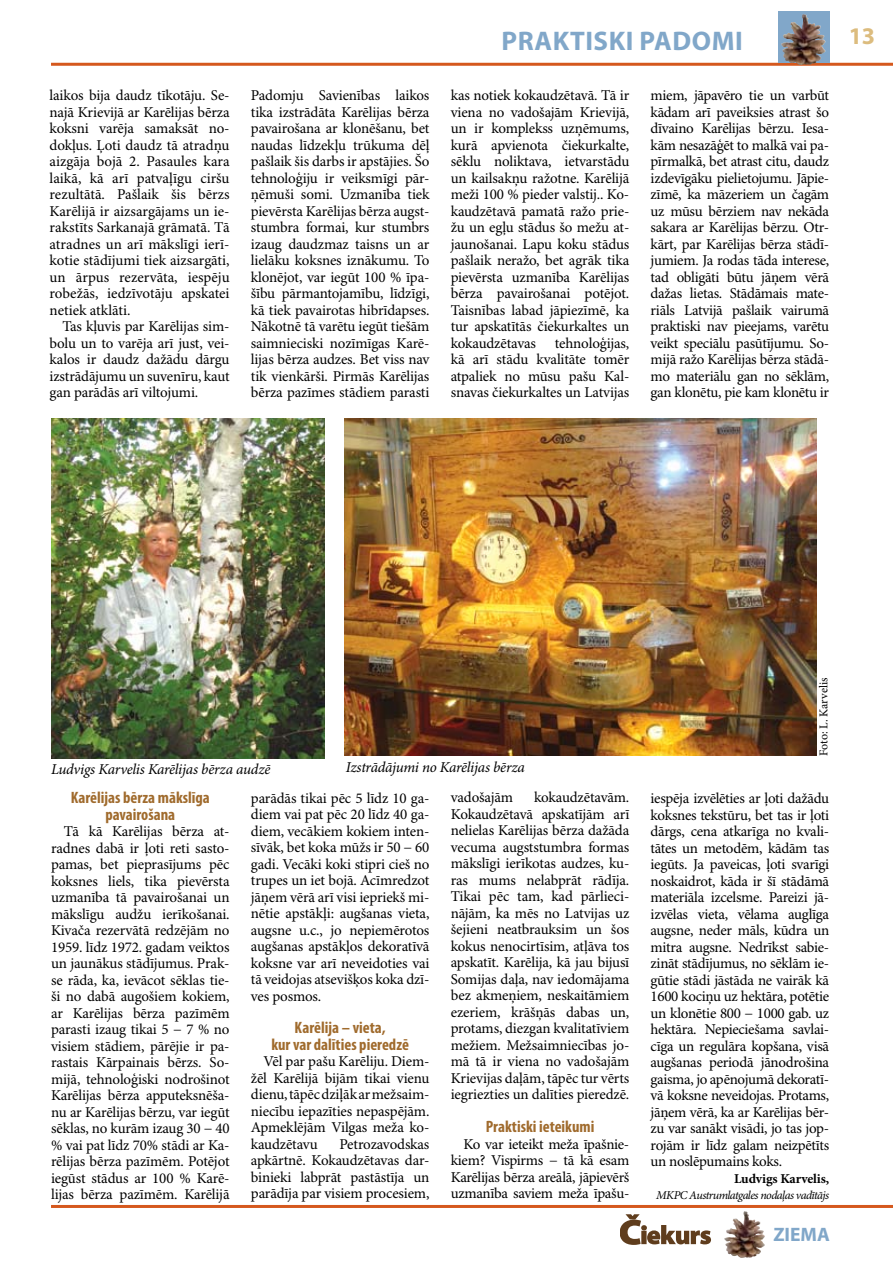
<style>
.page{position:relative;width:893px;height:1263px;background:#fff}
.page>*{position:absolute;margin:0;border:0;box-sizing:border-box;transform-origin:0 0}
.t1{font:700 27px "Myriad Pro";letter-spacing:.02em;color:#81a7c9}
.t2{font:700 24px "Myriad Pro";color:#dcbc7e}
.t3{font:700 19.5px "Myriad Pro";color:#81a7c9}
.t4{font:700 condensed 16.5px/16.5px "Myriad Pro";color:#a06b2d;text-align:center}
.t5{font:15px/16.5px "Minion Pro";letter-spacing:-.015em;color:#000;text-align:justify}
.t6{font:italic 15px "Minion Pro";letter-spacing:-.02em;color:#000}
.t7{font:700 13.5px "Minion Pro";letter-spacing:-.01em;color:#000}
.t8{font:italic 12px "Minion Pro";letter-spacing:-.045em;color:#000}
.t9{font:12px "Minion Pro";letter-spacing:-.005em;color:#000}
</style>
<div class="page">
<hr style="left:51px;top:63px;width:842px;height:3px;background:#d5581d">
<hr style="left:51px;top:1205px;width:842px;height:3px;background:#d5581d">
<svg style="left:778px;top:12px;width:51px;height:51px;background:#797980"></svg>
<img style="left:783px;top:14px;width:20px;height:21px">
<img style="left:726px;top:1212px;width:18px;height:25px">
<svg style="left:620px;top:1214px;width:91px;height:31px"></svg>
<img style="left:51px;top:419px;width:274px;height:339px">
<img style="left:344px;top:419px;width:472px;height:336px">
<p class="t5" style="left:50px;top:88px;width:182px">laikos bija daudz tīkotāju. Se&shy;najā Krievijā ar Karēlijas bērza koksni varēja samaksāt no&shy;dokļus. Ļoti daudz tā atradņu aizgāja bojā 2. Pasaules kara laikā, kā arī patvaļīgu ciršu rezultātā. Pašlaik šis bērzs Karēlijā ir aizsargājams un ie&shy;rakstīts Sarkanajā grāmatā. Tā atradnes un arī mākslīgi ierī&shy;kotie stādījumi tiek aizsargāti, un ārpus rezervāta, iespēju robežās, iedzīvotāju apskatei netiek atklāti.</p>
<p class="t5" style="left:50px;top:319px;width:182px;text-indent:13px">Tas kļuvis par Karēlijas sim&shy;bolu un to varēja arī just, vei&shy;kalos ir daudz dažādu dārgu izstrādājumu un suvenīru, kaut gan parādās arī viltojumi.</p>
<h1 class="t1" style="left:501px;top:24px;width:239px">PRAKTISKI PADOMI</h1>
<p class="t5" style="left:251px;top:88px;width:180px">Padomju Savienības laikos tika izstrādāta Karēlijas bērza pavairošana ar klonēšanu, bet naudas līdzekļu trūkuma dēļ pašlaik šis darbs ir apstājies. Šo tehnoloģiju ir veiksmīgi pār&shy;ņēmuši somi. Uzmanība tiek pievērsta Karēlijas bērza augst&shy;stumbra formai, kur stumbrs izaug daudzmaz taisns un ar lielāku koksnes iznākumu. To klonējot, var iegūt 100 % īpa&shy;šību pārmantojamību, līdzīgi, kā tiek pavairotas hibrīdapses.<br>Nākotnē tā varētu iegūt tiešām saimnieciski nozīmīgas Karē&shy;lijas bērza audzes. Bet viss nav tik vienkārši. Pirmās Karēlijas bērza pazīmes stādiem parasti</p>
<p class="t5" style="left:451px;top:88px;width:180px">kas notiek kokaudzētavā. Tā ir viena no vadošajām Krievijā, un ir komplekss uzņēmums, kurā apvienota čiekurkalte, sēklu noliktava, ietvarstādu un kailsakņu ražotne. Karēlijā meži 100 % pieder valstij.. Ko&shy;kaudzētavā pamatā ražo prie&shy;žu un egļu stādus šo mežu at&shy;jaunošanai. Lapu koku stādus pašlaik neražo, bet agrāk tika pievērsta uzmanība Karēlijas bērza pavairošanai potējot.<br>Taisnības labad jāpiezīmē, ka tur apskatītās čiekurkaltes un kokaudzētavas</p>
<p class="t5" style="left:451px;top:335px;width:180px;text-indent:104px">tehnoloģijas, kā arī stādu kvalitāte tomēr atpaliek no mūsu pašu Kal&shy;snavas čiekurkaltes un Latvijas</p>
<p class="t5" style="left:651px;top:88px;width:180px">miem, jāpavēro tie un varbūt kādam arī paveiksies atrast šo dīvaino Karēlijas bērzu. Iesa&shy;kām nesazāģēt to malkā vai pa&shy;pīrmalkā, bet atrast citu, daudz izdevīgāku pielietojumu. Jāpie&shy;zīmē, ka māzeriem un čagām uz mūsu bērziem nav nekāda sakara ar Karēlijas bērzu. Otr&shy;kārt, par Karēlijas bērza stādī&shy;jumiem. Ja rodas tāda interese, tad obligāti būtu jāņem vērā dažas lietas. Stādāmais mate&shy;riāls Latvijā pašlaik vairumā praktiski nav pieejams, varētu veikt speciālu pasūtījumu. So&shy;mijā ražo Karēlijas bērza stādā&shy;mo materiālu gan no sēklām, gan klonētu, pie kam klonētu ir</p>
<h2 class="t2" style="left:849px;top:21px;width:28px">13</h2>
<p class="t6" style="left:51px;top:760px;width:221px">Ludvigs Karvelis Karēlijas bērza audzē</p>
<p class="t6" style="left:346px;top:758px;width:181px">Izstrādājumi no Karēlijas bērza</p>
<p class="t4" style="left:71px;top:789px;width:141px">Karēlijas bērza mākslīga pavairošana</p>
<p class="t5" style="left:51px;top:823px;width:180px;text-indent:13px">Tā kā Karēlijas bērza at&shy;radnes dabā ir ļoti reti sasto&shy;pamas, bet pieprasījums pēc koksnes liels, tika pievērsta uzmanība tā pavairošanai un mākslīgu audžu ierīkošanai.<br>Kivača rezervātā redzējām no 1959. līdz 1972. gadam veiktos un jaunākus stādījumus. Prak&shy;se rāda, ka, ievācot sēklas tie&shy;ši no dabā augošiem kokiem, ar Karēlijas bērza pazīmēm parasti izaug tikai 5 − 7 % no visiem stādiem, pārējie ir pa&shy;rastais Kārpainais bērzs. So&shy;mijā, tehnoloģiski nodrošinot Karēlijas bērza apputeksnēša&shy;nu ar Karēlijas bērzu, var iegūt sēklas, no kurām izaug 30 − 40 % vai pat līdz 70% stādi ar Ka&shy;rēlijas bērza pazīmēm. Potējot iegūst stādus ar 100 % Karē&shy;lijas bērza pazīmēm. Karēlijā</p>
<p class="t5" style="left:251px;top:790px;width:180px">parādās tikai pēc 5 līdz 10 ga&shy;diem vai pat pēc 20 līdz 40 ga&shy;diem, vecākiem kokiem inten&shy;sīvāk, bet koka mūžs ir 50 − 60 gadi. Vecāki koki stipri cieš no trupes un iet bojā. Acīmredzot jāņem vērā arī visi iepriekš mi&shy;nētie apstākļi: augšanas vieta, augsne u.c., jo nepiemērotos augšanas apstākļos dekoratīvā koksne var arī neveidoties vai tā veidojas atsevišķos koka dzī&shy;ves posmos.</p>
<p class="t4" style="left:271px;top:1019px;width:139px">Karēlija – vieta,<br>kur var dalīties pieredzē</p>
<p class="t5" style="left:251px;top:1053px;width:180px;text-indent:13px">Vēl par pašu Karēliju. Diem&shy;žēl Karēlijā bijām tikai vienu dienu, tāpēc dziļāk ar mežsaim&shy;niecību iepazīties nepaspējām.<br>Apmeklējām Vilgas meža ko&shy;kaudzētavu</p>
<p class="t5" style="left:251px;top:1136px;width:180px;text-indent:89px">Petrozavodskas apkārtnē. Kokaudzētavas dar&shy;binieki labprāt pastāstīja un parādīja par visiem procesiem,</p>
<p class="t5" style="left:451px;top:790px;width:64px">vadošajām</p>
<p class="t5" style="left:451px;top:790px;width:180px;text-indent:83px">kokaudzētavām.<br>Kokaudzētavā apskatījām arī nelielas Karēlijas bērza dažāda vecuma augststumbra formas mākslīgi ierīkotas audzes, ku&shy;ras mums nelabprāt rādīja.<br>Tikai pēc tam, kad pārlieci&shy;nājām, ka mēs no Latvijas uz šejieni neatbrauksim un šos kokus nenocirtīsim, atļāva tos apskatīt. Karēlija, kā jau bijusī Somijas daļa, nav iedomājama bez akmeņiem, neskaitāmiem ezeriem, krāšņās dabas un, protams, diezgan kvalitatīviem mežiem. Mežsaimniecības jo&shy;mā tā ir viena no vadošajām Krievijas daļām, tāpēc tur vērts iegriezties un dalīties pieredzē.</p>
<p class="t4" style="left:486px;top:1118px;width:110px">Praktiski ieteikumi</p>
<p class="t5" style="left:451px;top:1136px;width:180px;text-indent:13px">Ko var ieteikt meža īpašnie&shy;kiem? Vispirms − tā kā esam Karēlijas bērza areālā, jāpievērš uzmanība saviem meža īpašu-</p>
<p class="t9" style="left:817px;top:756px;width:80px;rotate:-90deg">Foto: L. Karvelis</p>
<p class="t5" style="left:651px;top:791px;width:180px">iespēja izvēlēties ar ļoti dažādu koksnes tekstūru, bet tas ir ļoti dārgs, cena atkarīga no kvali&shy;tātes un metodēm, kādām tas iegūts. Ja paveicas, ļoti svarīgi noskaidrot, kāda ir šī stādāmā materiāla izcelsme. Pareizi jā&shy;izvēlas vieta, vēlama auglīga augsne, neder māls, kūdra un mitra augsne. Nedrīkst sabie&shy;zināt stādījumus, no sēklām ie&shy;gūtie stādi jāstāda ne vairāk kā 1600 kociņu uz hektāra, potētie un klonētie 800 − 1000 gab. uz hektāra. Nepieciešama savlai&shy;cīga un regulāra kopšana, visā augšanas periodā jānodrošina gaisma, jo apēnojumā dekoratī&shy;vā koksne neveidojas. Protams, jāņem vērā, ka ar Karēlijas bēr&shy;zu var sanākt visādi, jo tas jop&shy;rojām ir līdz galam neizpētīts un noslēpumains koks.</p>
<p class="t7" style="left:734px;top:1170px;width:97px">Ludvigs Karvelis,</p>
<p class="t8" style="left:656px;top:1188px;width:174px">MKPC Austrumlatgales nodaļas vadītājs</p>
<h3 class="t3" style="left:773px;top:1221px;width:58px">ZIEMA</h3>
</div>
